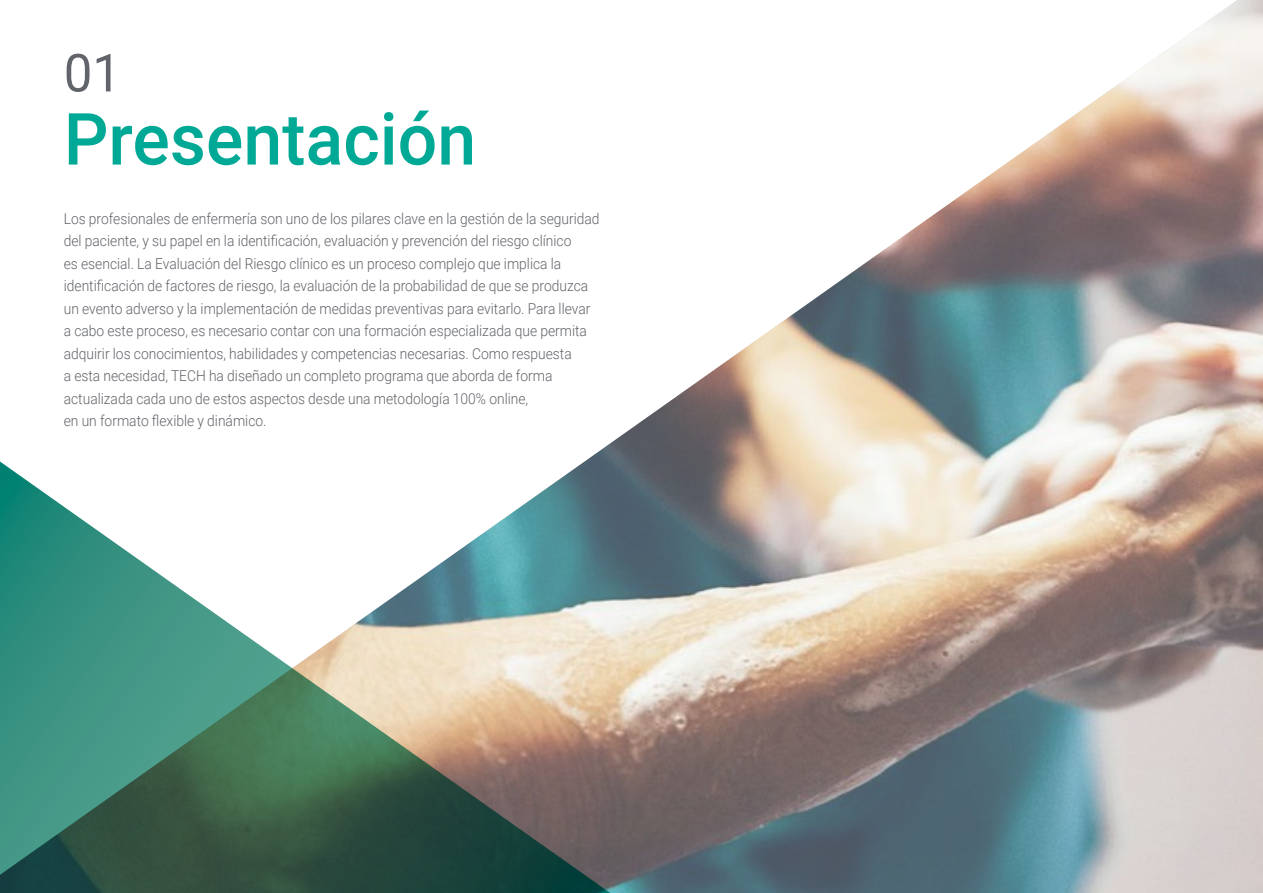
<style>
.page{position:relative;width:1263px;height:893px;background:#fff}
.page>*{position:absolute;margin:0;border:0;box-sizing:border-box;transform-origin:0 0}
.t1{font:500 72px "Roboto";color:#00a996}
.t2{font:52.5px "Roboto";color:#61646a}
.t3{font:300 15px/22.5px "Roboto";color:#61646a;scale:.92 1}
</style>
<div class="page">
<img style="left:606px;top:0;width:657px;height:893px">
<svg style="left:0;top:446px;width:640px;height:447px"></svg>
<h2 class="t2" style="left:64px;top:36px;width:59px">01</h2>
<h1 class="t1" style="left:64px;top:89px;width:414px">Presentación</h1>
<p class="t3" style="left:64px;top:207px;width:584px">Los profesionales de enfermería son uno de los pilares clave en la gestión de la seguridad del paciente, y su papel en la identificación, evaluación y prevención del riesgo clínico<br>es esencial. La Evaluación del Riesgo clínico es un proceso complejo que implica la identificación de factores de riesgo, la evaluación de la probabilidad de que se produzca un evento adverso y la implementación de medidas preventivas para evitarlo. Para llevar a cabo este proceso, es necesario contar con una formación especializada que permita adquirir los conocimientos, habilidades y competencias necesarias. Como respuesta<br>a esta necesidad, TECH ha diseñado un completo programa que aborda de forma actualizada cada uno de estos aspectos desde una metodología 100% online,<br>en un formato flexible y dinámico.</p>
</div>
